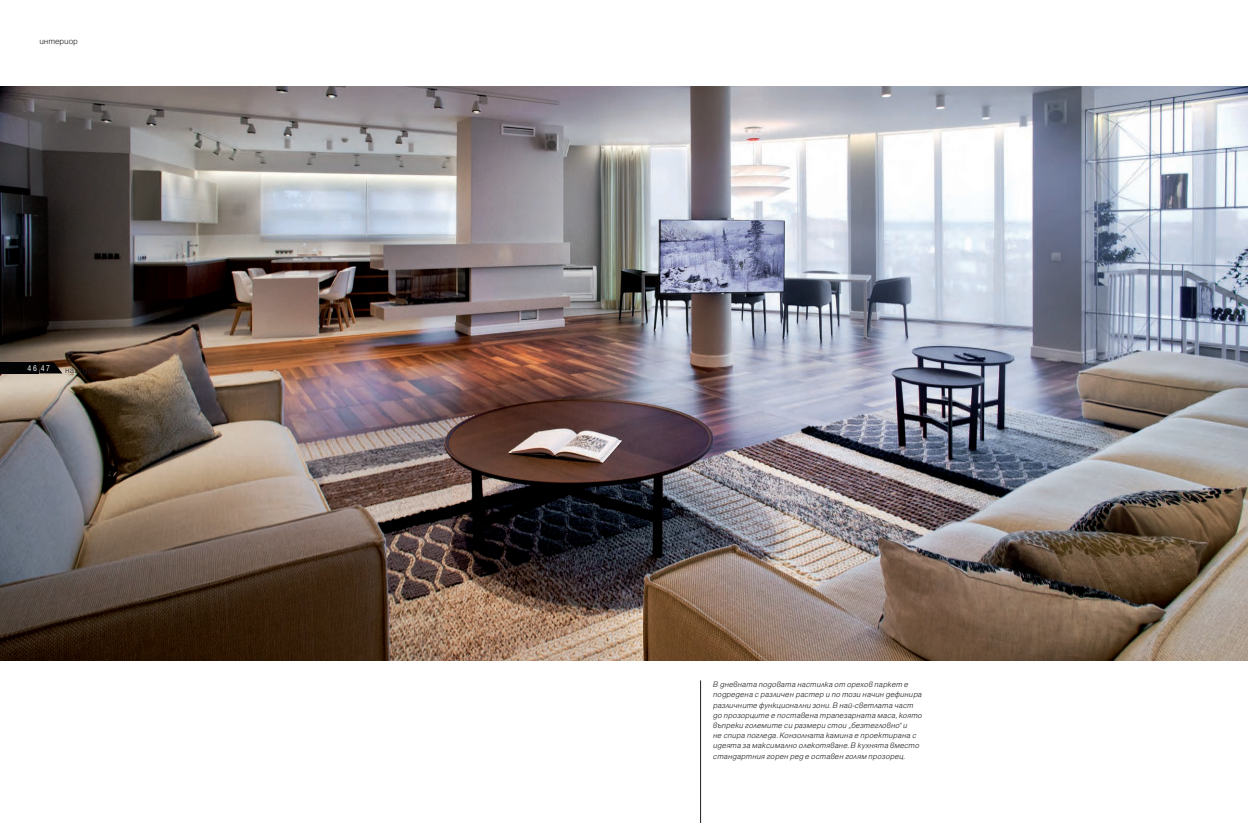
<style>
.page{position:relative;width:1248px;height:823px;background:#fff}
.page>*{position:absolute;margin:0;border:0;box-sizing:border-box;transform-origin:0 0}
.Osnoven_text_ZD{font:300 9px "Helen Bg";color:#231f20}
.Osnoven_text_ZD-2{font:9px "Helen BG Condensed Normal";color:#fff}
.Photo_text{font:italic 300 8.5px/10.2px "Helen Bg";letter-spacing:.015em;color:#231f20}
</style>
<div class="page">
<img style="left:0;top:86px;width:1247px;height:574px">
<hr style="left:700px;top:680px;width:1px;height:142px;background:#231f20">
<svg style="left:39px;top:362px;width:23px;height:11px"></svg>
<div style="left:0;top:362px;width:39px;height:11px;background:#010203"></div>
<p class="Osnoven_text_ZD" style="left:39px;top:36px;width:40px">интериор</p>
<p class="Osnoven_text_ZD-2" style="left:28px;top:363px;width:24px">46 47</p>
<p class="Osnoven_text_ZD" style="left:65px;top:365px;width:35px">наш дом</p>
<p class="Photo_text" style="left:713px;top:678px;width:210px">В дневната подовата настилка от орехов паркет е подредена с различен растер и по този начин дефинира различните функционални зони. В най-светлата част до прозорците е поставена трапезарната маса, която въпреки големите си размери стои “безтегловно” и<br>не спира погледа. Конзолната камина е проектирана с идеята за максимално олекотяване. В кухнята вместо стандартния горен ред е оставен голям прозорец.</p>
</div>
